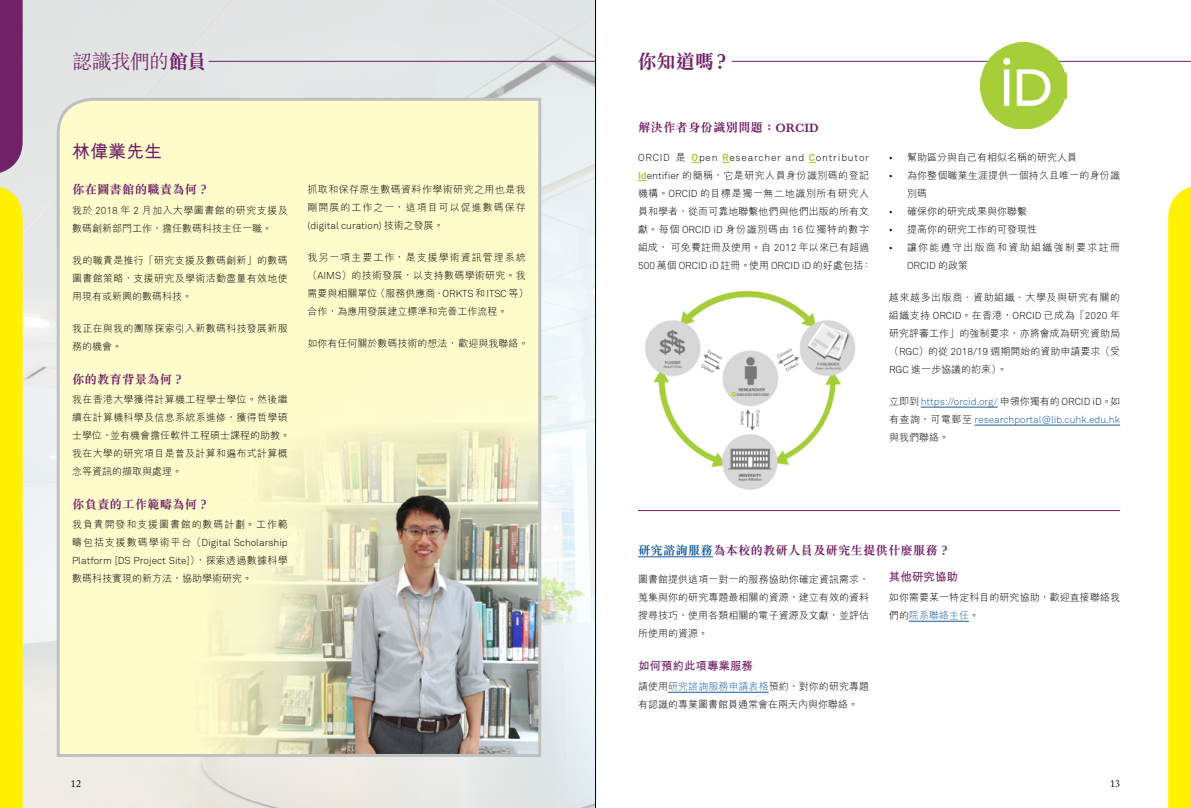
<style>
.page{position:relative;width:1191px;height:808px;background:#fff}
.page>*{position:absolute;margin:0;border:0;box-sizing:border-box;transform-origin:0 0}
.t1{font:300 20px "M Sung HK";letter-spacing:-.035em;color:#722167}
.t2{font:700 20px "M Sung HK";color:#722167}
.t3{font:700 18px "M Hei HK";color:#722167}
.t4{font:700 12.5px "M Sung HK";color:#722167}
.t5{font:700 11.5px "M Hei HK";color:#722167}
.t6{font:300 10px/18px "M Hei HK";letter-spacing:.005em;color:#000}
.t7{font:300 10px/18px "M Hei HK";letter-spacing:.03em;color:#000}
.t8{font:300 10px/18px "Akkurat";color:#000}
.t9{font:300 10px/18px "Akkurat";color:#15599f}
.t10{font:300 10px/18px "M Hei HK";letter-spacing:.04em;color:#000}
.t11{font:300 10px "Akkurat";letter-spacing:.08em;color:#000}
.t12{font:300 10px "M Hei HK";letter-spacing:.085em;color:#000}
.t13{font:300 10px "M Hei HK";letter-spacing:.13em;color:#000}
.t14{font:10px "Adobe Caslon Pro";color:#000}
.s1{font-weight:700}
.s2{font-family:"Akkurat"}
.s3{font-family:"M Hei HK"}
.s4{font-weight:700;color:#a6ce39}
.s5{font-family:"Akkurat";font-weight:700;color:#a6ce39}
.s6{font-family:"M Hei HK";color:#000}
.s7{color:#000}
.s8{color:#15599f}
</style>
<div class="page">
<img style="left:0;top:0;width:595px;height:808px">
<svg style="left:55px;top:96px;width:488px;height:662px;background:#edebc4"></svg>
<hr style="left:731px;top:61px;width:460px;height:1px;background:#722167">
<hr style="left:209px;top:61px;width:386px;height:1px;background:#722167">
<hr style="left:638px;top:510px;width:482px;height:1px;background:#722167">
<hr style="left:638px;top:556px;width:75px;height:1px;background:#15599f">
<hr style="left:920px;top:407px;width:77px;height:1px;background:#15599f">
<hr style="left:974px;top:425px;width:146px;height:1px;background:#15599f">
<img style="left:980px;top:43px;width:86px;height:86px">
<img style="left:645px;top:290px;width:211px;height:199px">
<hr style="left:909px;top:621px;width:60px;height:1px;background:#15599f">
<hr style="left:668px;top:692px;width:100px;height:1px;background:#15599f">
<svg style="left:0;top:0;width:23px;height:175px;background:#792e6f"></svg>
<div style="left:0;top:185px;width:23px;height:623px;background:#fff100"></div>
<div style="left:1168px;top:186px;width:23px;height:622px;background:#fff100"></div>
<hr style="left:595px;top:0;width:1px;height:808px;background:#000">
<h1 class="t1" style="left:72px;top:47px;width:136px">認識我們的<span class="s1">館員</span></h1>
<h1 class="t2" style="left:637px;top:51px;width:96px">你知道嗎？</h1>
<h2 class="t3" style="left:72px;top:138px;width:91px">林偉業先生</h2>
<p class="t4" style="left:72px;top:183px;width:139px">你在圖書館的職責為何？</p>
<p class="t6" style="left:72px;top:201px;width:217px">我於 <span class="s2">2018</span> 年 <span class="s2">2</span> 月加入大學圖書館的研究支援及數碼創新部門工作，擔任數碼科技主任一職。</p>
<p class="t6" style="left:72px;top:251px;width:217px;text-align:justify">我的職責是推行「研究支援及數碼創新」的數碼圖書館策略，支援研究及學術活動盡量有效地使用現有或新興的數碼科技。</p>
<p class="t7" style="left:72px;top:319px;width:217px">我正在與我的團隊探索引入新數碼科技發展新服務的機會。</p>
<p class="t4" style="left:72px;top:373px;width:114px">你的教育背景為何？</p>
<p class="t7" style="left:72px;top:390px;width:220px">我在香港大學獲得計算機工程學士學位。然後繼續在計算機科學及信息系統系進修，獲得哲學碩士學位，並有機會擔任軟件工程碩士課程的助教。我在大學的研究項目是普及計算和遍布式計算概念等資訊的擷取與處理。</p>
<p class="t4" style="left:72px;top:498px;width:139px">你負責的工作範疇為何？</p>
<p class="t12" style="left:72px;top:519px;width:217px">我負責開發和支援圖書館的數碼計劃。工作範</p>
<p class="t8" style="left:72px;top:534px;width:217px"><span class="s3">疇包括支援數碼學術平台（</span>Digital Scholarship<br>Platform [DS Project Site]<span class="s3">），探索透過數據科學</span></p>
<p class="t6" style="left:72px;top:569px;width:181px">數碼科技實現的新方法，協助學術研究。</p>
<p class="t10" style="left:307px;top:180px;width:220px">抓取和保存原生數碼資料作學術研究之用也是我剛開展的工作之一，這項目可以促進數碼保存</p>
<p class="t8" style="left:307px;top:217px;width:138px">(digital curation) <span class="s3">技術之發展。</span></p>
<p class="t7" style="left:307px;top:248px;width:222px">我另一項主要工作，是支援學術資訊管理系統（<span class="s2">AIMS</span>）的技術發展，以支持數碼學術研究。我需要與相關單位（服務供應商、<span class="s2">ORKTS</span>和<span class="s2">ITSC</span>等）合作，為應用發展建立標準和完善工作流程。</p>
<p class="t6" style="left:307px;top:335px;width:222px">如你有任何關於數碼技術的想法，歡迎與我聯絡。</p>
<p class="t4" style="left:638px;top:121px;width:182px">解決作者身份識別問題：ORCID</p>
<p class="t11" style="left:638px;top:151px;width:232px">ORCID <span class="s3">是</span> <span class="s4">O</span>pen <span class="s4">R</span>esearcher and <span class="s4">C</span>ontributor</p>
<p class="t6" style="left:638px;top:166px;width:233px;text-align:justify"><span class="s5">Id</span><span class="s2">entifier</span> 的簡稱，它是研究人員身份識別碼的登記機構。<span class="s2">ORCID</span> 的目標是獨一無二地識別所有研究人員和學者，從而可靠地聯繫他們與他們出版的所有文獻。每個 <span class="s2">ORCID iD</span> 身份識別碼由 <span class="s2">16</span> 位獨特的數字組成，可免費註冊及使用。自 <span class="s2">2012</span> 年以來已有超過</p>
<p class="t8" style="left:638px;top:257px;width:235px">500 <span class="s3">萬個</span> ORCID iD <span class="s3">註冊。使用</span> ORCID iD <span class="s3">的好處包括：</span></p>
<p class="t6" style="left:889px;top:148px;width:189px"><span class="s2">•</span> 幫助區分與自己有相似名稱的研究人員</p>
<p class="t6" style="left:907px;top:166px;width:214px;text-indent:-18px"><span class="s2">•</span> 為你整個職業生涯提供一個持久且唯一的身份識別碼</p>
<p class="t6" style="left:889px;top:202px;width:140px"><span class="s2">•</span> 確保你的研究成果與你聯繫</p>
<p class="t6" style="left:889px;top:220px;width:149px"><span class="s2">•</span> 提高你的研究工作的可發現性</p>
<p class="t13" style="left:889px;top:242px;width:233px"><span class="s2">•</span> 讓你能遵守出版商和資助組織強制要求註冊</p>
<p class="t8" style="left:907px;top:257px;width:63px">ORCID <span class="s3">的政策</span></p>
<p class="t6" style="left:889px;top:288px;width:233px;text-align:justify">越來越多出版商、資助組織、大學及與研究有關的組織支持 <span class="s2">ORCID</span>。在香港，<span class="s2">ORCID</span> 已成為「<span class="s2">2020</span> 年研究評審工作」的強制要求，亦將會成為研究資助局（<span class="s2">RGC</span>）的從 <span class="s2">2018/19</span> 週期開始的資助申請要求（受<span class="s2">RGC</span> 進一步協議的約束）。</p>
<p class="t9" style="left:889px;top:393px;width:233px"><span class="s6">立即到</span> https://orcid.org/ <span class="s6">申領你獨有的</span> <span class="s7">ORCID iD</span><span class="s6">。如有查詢，可電郵至</span> researchportal@lib.cuhk.edu.hk</p>
<p class="t6" style="left:889px;top:428px;width:61px">與我們聯絡。</p>
<p class="t4" style="left:638px;top:544px;width:314px"><span class="s8">研究諮詢服務</span>為本校的教研人員及研究生提供什麼服務？</p>
<p class="t6" style="left:638px;top:570px;width:233px;text-align:justify">圖書館提供這項一對一的服務協助你確定資訊需求，蒐集與你的研究專題最相關的資源，建立有效的資料搜尋技巧，使用各類相關的電子資源及文獻，並評估所使用的資源。</p>
<p class="t5" style="left:638px;top:657px;width:116px">如何預約此項專業服務</p>
<p class="t6" style="left:638px;top:677px;width:233px">請使用<span class="s8">研究諮詢服務申請表格</span>預約，對你的研究專題有認識的專業圖書館員通常會在兩天內與你聯絡。</p>
<p class="t5" style="left:889px;top:568px;width:70px">其他研究協助</p>
<p class="t6" style="left:889px;top:588px;width:233px">如你需要某一特定科目的研究協助，歡迎直接聯絡我們的<span class="s8">院系聯絡主任</span>。</p>
<p class="t14" style="left:71px;top:778px;width:12px">12</p>
<p class="t14" style="left:1110px;top:778px;width:11px">13</p>
</div>
